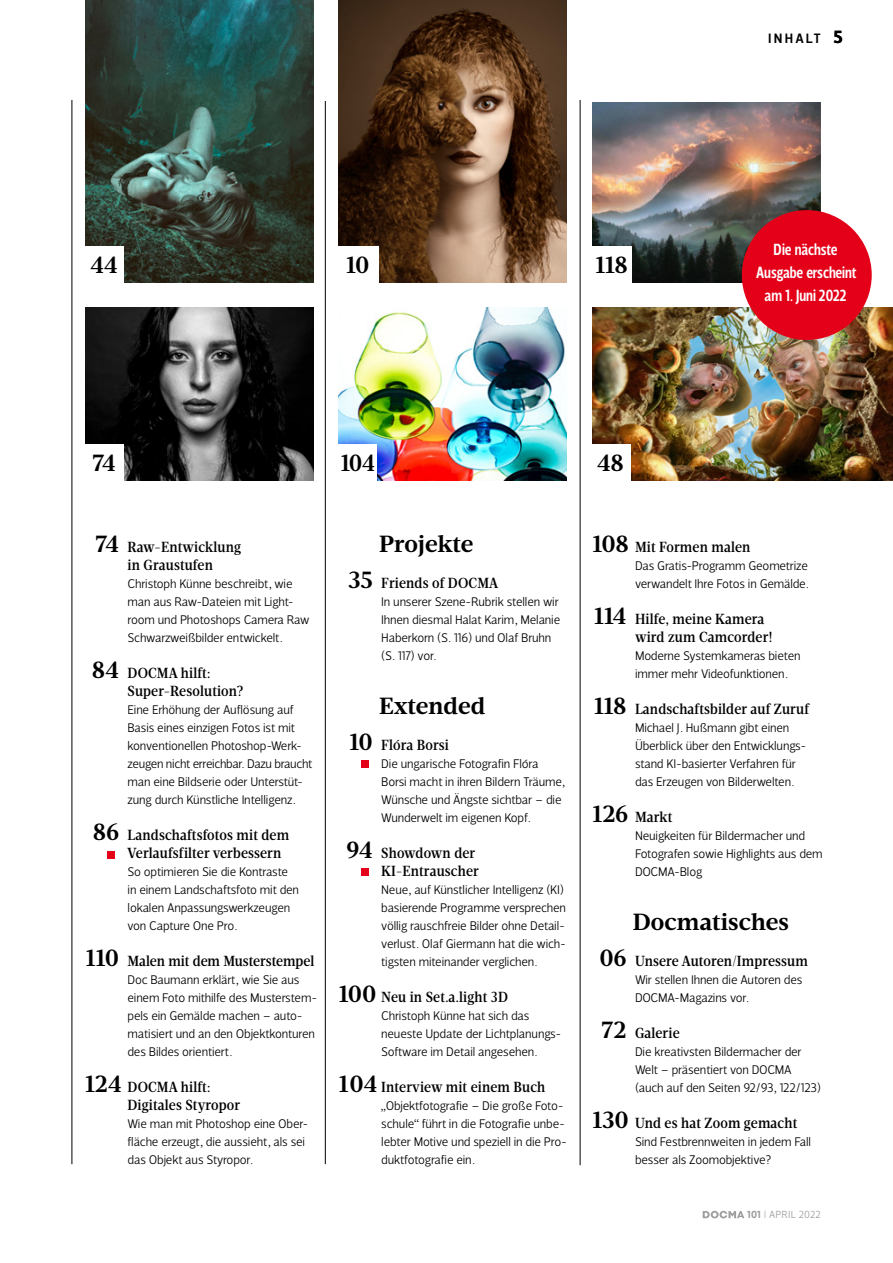
<style>
.page{position:relative;width:893px;height:1263px;background:#fff}
.page>*{position:absolute;margin:0;border:0;box-sizing:border-box;transform-origin:0 0}
.t1{font:700 24px "Velino Text";letter-spacing:.005em;color:#000}
.t2{font:700 24px "Velino Text";letter-spacing:.005em;color:#000;scale:.95 1}
.t3{font:700 18px "Velino Sans";color:#000}
.t4{font:500 16.5px/23.4px "Velino Sans Condensed";letter-spacing:-.01em;color:#fff;text-align:center}
.t5{font:500 15px/18px "Velino Condensed Text";letter-spacing:.01em;color:#000}
.t6{font:500 13.8px "Velino Sans";letter-spacing:.155em;color:#000}
.t7{font:300 12.75px/18px "Velino Sans";letter-spacing:-.015em;color:#000}
.t8{font:300 10.5px "Velino Sans";letter-spacing:.02em;color:#9c9d9d}
.s1{font-family:"Velino Text";font-weight:700;font-size:24px}
.s2{font-weight:700}
</style>
<div class="page">
<img style="left:592px;top:102px;width:229px;height:180px">
<img style="left:339px;top:0;width:228px;height:282px">
<img style="left:85px;top:308px;width:228px;height:172px">
<img style="left:85px;top:0;width:228px;height:282px">
<img style="left:592px;top:308px;width:301px;height:172px">
<img style="left:339px;top:308px;width:228px;height:172px">
<hr style="left:72px;top:100px;width:1px;height:1064px;background:#000">
<hr style="left:325px;top:101px;width:1px;height:1063px;background:#000">
<hr style="left:580px;top:100px;width:1px;height:1065px;background:#000">
<div style="left:742px;top:210px;width:130px;height:130px;background:#e30018;border-radius:50%"></div>
<div style="left:85px;top:444px;width:38px;height:36px;background:#fff"></div>
<div style="left:592px;top:444px;width:39px;height:36px;background:#fff"></div>
<div style="left:85px;top:246px;width:38px;height:36px;background:#fff"></div>
<div style="left:339px;top:246px;width:40px;height:38px;background:#fff"></div>
<div style="left:339px;top:444px;width:38px;height:36px;background:#fff"></div>
<div style="left:592px;top:246px;width:40px;height:36px;background:#fff"></div>
<div style="left:361px;top:760px;width:8px;height:8px;background:#e30018"></div>
<div style="left:361px;top:868px;width:8px;height:8px;background:#e30018"></div>
<div style="left:107px;top:851px;width:8px;height:8px;background:#e30018"></div>
<svg style="left:703px;top:1211px;width:41px;height:7px"></svg>
<h1 class="t1" style="left:91px;top:251px;width:29px">44</h1>
<h1 class="t1" style="left:346px;top:251px;width:25px">10</h1>
<h1 class="t1" style="left:595px;top:251px;width:34px">118</h1>
<h1 class="t1" style="left:92px;top:449px;width:25px">74</h1>
<h1 class="t1" style="left:597px;top:449px;width:28px">48</h1>
<h1 class="t2" style="left:341px;top:449px;width:38px">104</h1>
<p class="t6" style="left:768px;top:30px;width:54px">INHALT</p>
<h2 class="t3" style="left:833px;top:26px;width:11px">5</h2>
<p class="t4" style="left:756px;top:238px;width:102px">Die nächste<br>Ausgabe erscheint am 1. Juni 2022</p>
<p class="t5" style="left:96px;top:538px;width:147px;text-align:center"><span class="s1">74</span> Raw-Entwicklung in Graustufen</p>
<p class="t7" style="left:128px;top:575px;width:183px">Christoph Künne beschreibt, wie man aus Raw-Dateien mit Light&shy;room und Photoshops Camera Raw<br>Schwarzweißbilder entwickelt.</p>
<p class="t5" style="left:128px;top:664px;width:117px;text-indent:-36px"><span class="s1">84</span> DOCMA hilft:<br>Super-Resolution?</p>
<p class="t7" style="left:128px;top:701px;width:186px">Eine Erhöhung der Auflösung auf Basis eines einzigen Fotos ist mit konventionellen Photoshop-Werk&shy;zeugen nicht erreichbar. Dazu braucht man eine Bildserie oder Unterstüt&shy;zung durch Künstliche Intelligenz.</p>
<p class="t5" style="left:128px;top:826px;width:163px;text-indent:-35px"><span class="s1">86</span> Landschaftsfotos mit dem<br>Verlaufsfilter verbessern</p>
<p class="t7" style="left:128px;top:863px;width:173px">So optimieren Sie die Kontraste in einem Landschaftsfoto mit den lokalen Anpassungswerkzeugen von Capture One Pro.</p>
<p class="t5" style="left:86px;top:952px;width:230px"><span class="s1">110</span> Malen mit dem Musterstempel</p>
<p class="t7" style="left:128px;top:971px;width:191px">Doc Baumann erklärt, wie Sie aus einem Foto mithilfe des Musterstem&shy;pels ein Gemälde machen – auto&shy;matisiert und an den Objektkonturen des Bildes orientiert.</p>
<p class="t5" style="left:128px;top:1078px;width:114px;text-indent:-43px"><span class="s1">124</span> DOCMA hilft:<br>Digitales Styropor</p>
<p class="t7" style="left:128px;top:1115px;width:182px">Wie man mit Photoshop eine Ober&shy;fläche erzeugt, die aussieht, als sei das Objekt aus Styropor.</p>
<h1 class="t1" style="left:379px;top:530px;width:96px">Projekte</h1>
<p class="t5" style="left:348px;top:574px;width:152px"><span class="s1">35</span> Friends of DOCMA</p>
<p class="t7" style="left:381px;top:593px;width:181px">In unserer Szene-Rubrik stellen wir<br>Ihnen diesmal Halat Karim, Melanie<br>Haberkorn (S. 116) und Olaf Bruhn (S. 117) vor.</p>
<h1 class="t1" style="left:379px;top:692px;width:108px">Extended</h1>
<p class="t5" style="left:349px;top:736px;width:101px"><span class="s1">10</span> Flóra Borsi</p>
<p class="t7" style="left:381px;top:755px;width:185px">Die ungarische Fotografin Flóra<br>Borsi macht in ihren Bildern Träume,<br>Wünsche und Ängste sichtbar – die<br>Wunderwelt im eigenen Kopf.</p>
<p class="t5" style="left:347px;top:844px;width:134px;text-align:right"><span class="s1">94</span> Showdown der<br>KI-Entrauscher</p>
<p class="t7" style="left:381px;top:881px;width:186px">Neue, auf Künstlicher Intelligenz (KI) basierende Programme versprechen völlig rauschfreie Bilder ohne Detail&shy;verlust. Olaf Giermann hat die wich&shy;tigsten miteinander verglichen.</p>
<p class="t5" style="left:339px;top:988px;width:171px"><span class="s1">100</span> Neu in Set.a.light 3D</p>
<p class="t7" style="left:381px;top:1007px;width:181px">Christoph Künne hat sich das neueste Update der Lichtplanungs-<br>Software im Detail angesehen.</p>
<p class="t5" style="left:339px;top:1078px;width:208px"><span class="s1">104</span> Interview mit einem Buch</p>
<p class="t7" style="left:381px;top:1097px;width:187px">„Objektfotografie – Die große Foto&shy;schule“ führt in die Fotografie unbe&shy;lebter Motive und speziell in die Pro&shy;duktfotografie ein.</p>
<p class="t5" style="left:592px;top:538px;width:159px"><span class="s1">108</span> Mit Formen malen</p>
<p class="t7" style="left:635px;top:557px;width:175px">Das Gratis-Programm Geometrize verwandelt Ihre Fotos in Gemälde.</p>
<p class="t5" style="left:635px;top:610px;width:139px;text-indent:-41px"><span class="s1">114</span> Hilfe, meine Kamera wird zum Camcorder!</p>
<p class="t7" style="left:635px;top:647px;width:167px">Moderne Systemkameras bieten immer mehr Videofunktionen.</p>
<p class="t5" style="left:594px;top:700px;width:217px"><span class="s1">118</span> Landschaftsbilder auf Zuruf</p>
<p class="t7" style="left:635px;top:719px;width:173px">Michael J. Hußmann gibt einen<br>Überblick über den Entwicklungs&shy;stand KI-basierter Verfahren für das Erzeugen von Bilderwelten.</p>
<p class="t5" style="left:592px;top:808px;width:81px"><span class="s1">126</span> Markt</p>
<p class="t7" style="left:635px;top:827px;width:189px">Neuigkeiten für Bildermacher und<br>Fotografen sowie Highlights aus dem<br>DOCMA-Blog</p>
<h1 class="t1" style="left:633px;top:908px;width:158px">Docmatisches</h1>
<p class="t5" style="left:599px;top:952px;width:210px"><span class="s1">06</span> Unsere Autoren/Impressum</p>
<p class="t7" style="left:635px;top:971px;width:169px">Wir stellen Ihnen die Autoren des<br>DOCMA-Magazins vor.</p>
<p class="t5" style="left:602px;top:1024px;width:80px"><span class="s1">72</span> Galerie</p>
<p class="t7" style="left:635px;top:1043px;width:187px">Die kreativsten Bildermacher der<br>Welt – präsentiert von DOCMA (auch auf den Seiten 92/93, 122/123)</p>
<p class="t5" style="left:592px;top:1114px;width:206px"><span class="s1">130</span> Und es hat Zoom gemacht</p>
<p class="t7" style="left:635px;top:1133px;width:178px">Sind Festbrennweiten in jedem Fall besser als Zoomobjektive?</p>
<p class="t8" style="left:747px;top:1209px;width:75px"><span class="s2">101</span> | APRIL 2022</p>
</div>
